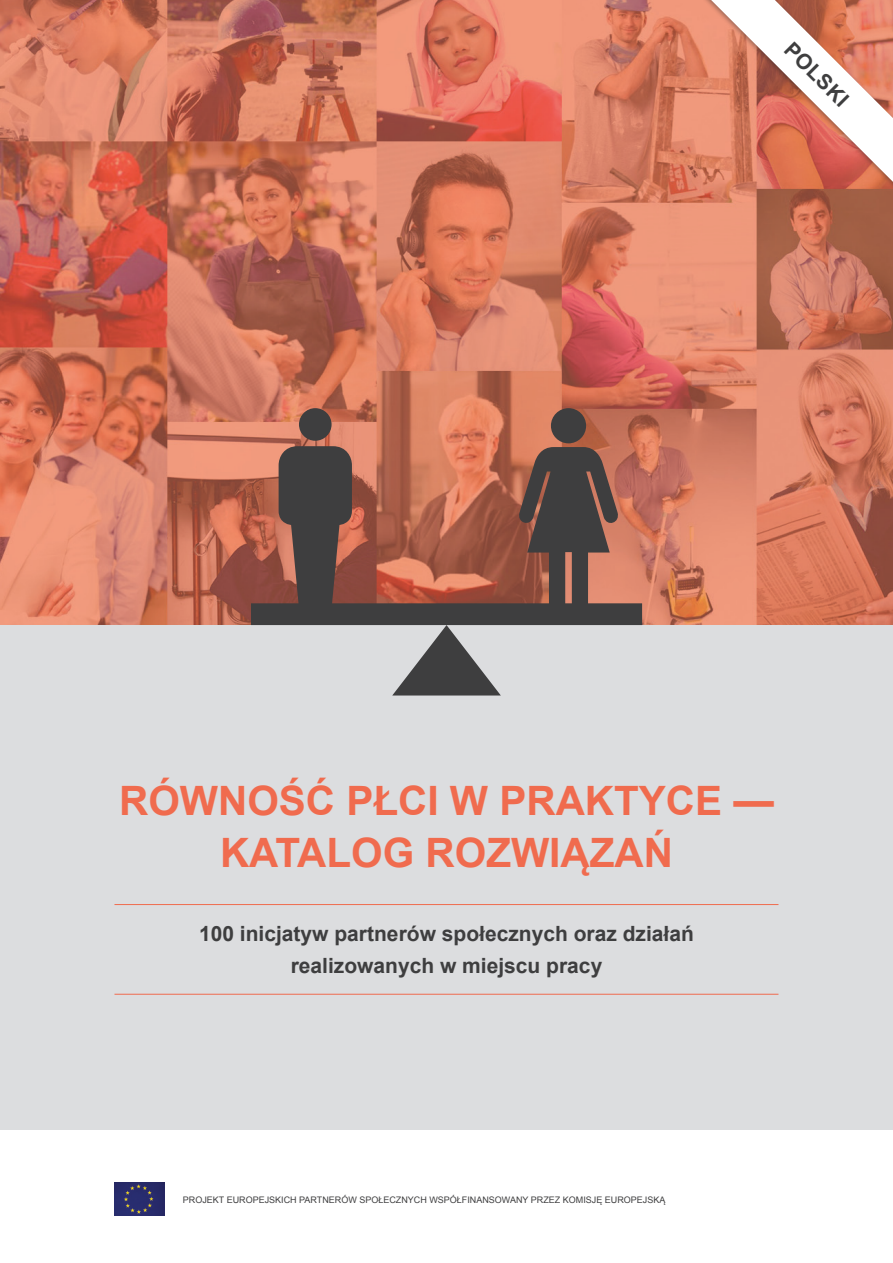
<style>
.page{position:relative;width:893px;height:1263px;background:#fff}
.page>*{position:absolute;margin:0;border:0;box-sizing:border-box;transform-origin:0 0}
.t1{font:700 40.5px/52.5px "Arial";color:#f06b4e;text-align:center}
.t2{font:700 21px/31.5px "Arial";color:#3e3e3f;text-align:center}
.t3{font:9px "Arial";color:#3e3e3f}
</style>
<div class="page">
<img style="left:0;top:0;width:893px;height:625px">
<div style="left:0;top:625px;width:893px;height:504px;background:#dcdddf"></div>
<svg style="left:392px;top:625px;width:109px;height:70px"></svg>
<svg style="left:251px;top:446px;width:391px;height:179px;background:#945b4b"></svg>
<div style="left:299px;top:408px;width:33px;height:33px;background:#3e3e3f;border-radius:50%"></div>
<svg style="left:516px;top:447px;width:104px;height:179px;background:#6d5149"></svg>
<div style="left:551px;top:408px;width:35px;height:35px;background:#3e3e3f;border-radius:50%"></div>
<img style="left:114px;top:1182px;width:51px;height:33px">
<div style="left:662px;top:0;width:231px;height:223px;background:#231f20;opacity:.39"></div>
<svg style="left:711px;top:0;width:182px;height:182px"></svg>
<hr style="left:114px;top:904px;width:664px;height:1px;background:#f06b4e">
<hr style="left:114px;top:994px;width:664px;height:1px;background:#f06b4e">
<h2 class="t2" style="left:799px;top:35px;width:82px;rotate:45deg">POLSKI</h2>
<h1 class="t1" style="left:119px;top:775px;width:656px">RÓWNOŚĆ PŁCI W PRAKTYCE —<br>KATALOG ROZWIĄZAŃ</h1>
<h2 class="t2" style="left:199px;top:919px;width:496px">100 inicjatyw partnerów społecznych oraz działań realizowanych w miejscu pracy</h2>
<p class="t3" style="left:183px;top:1194px;width:484px">PROJEKT EUROPEJSKICH PARTNERÓW SPOŁECZNYCH WSPÓŁFINANSOWANY PRZEZ KOMISJĘ EUROPEJSKĄ</p>
</div>
